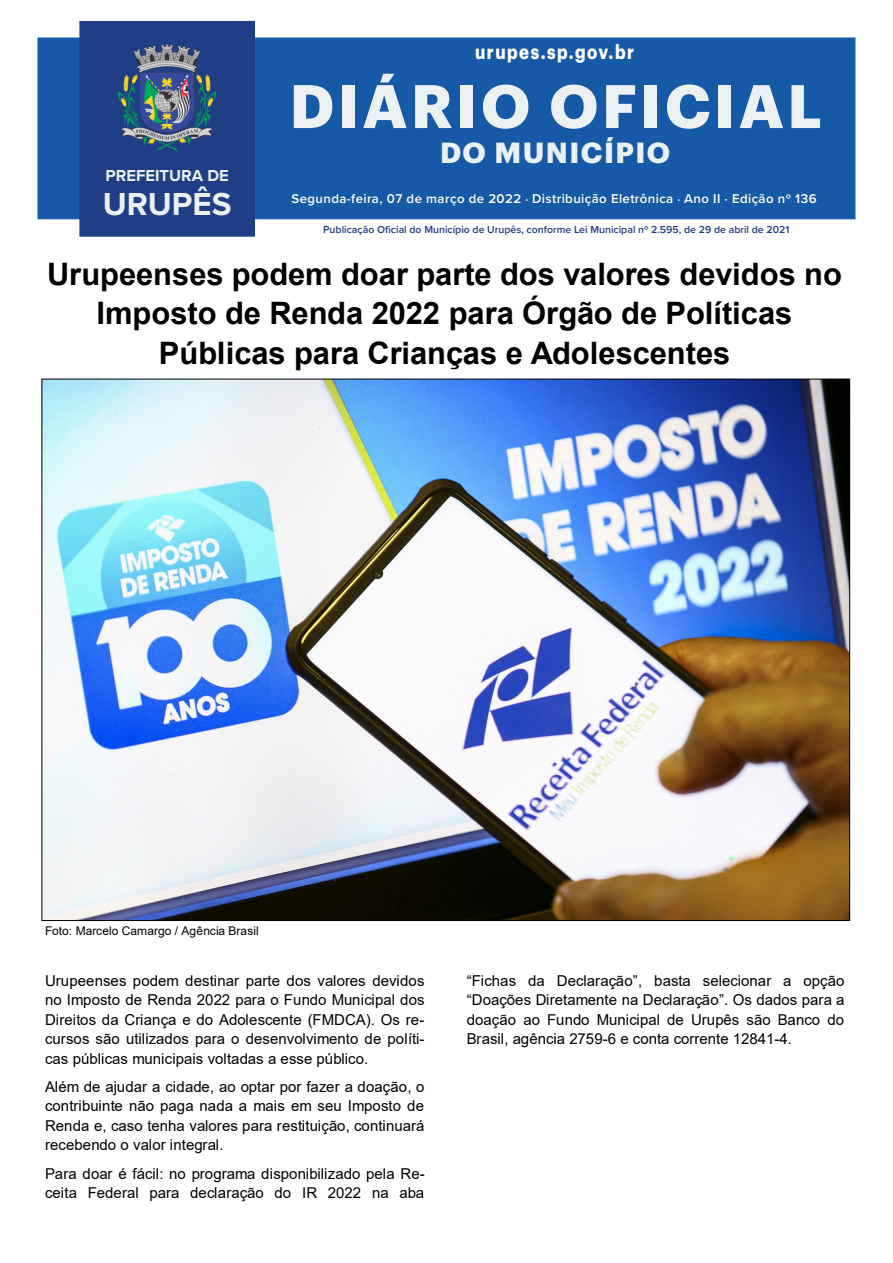
<style>
.page{position:relative;width:893px;height:1263px;background:#fff}
.page>*{position:absolute;margin:0;border:0;box-sizing:border-box;transform-origin:0 0}
.t1{font:700 60px "Graphik";letter-spacing:.06em;color:#ebf0f2}
.t2{font:700 33px "Proxima Nova";color:#ebf0f2}
.t3{font:700 30.9px/39.9px "Arial";color:#000;text-align:center}
.t4{font:700 28.5px "Graphik";letter-spacing:.05em;color:#ebf0f2}
.t5{font:700 19.8px "Graphik";letter-spacing:.09em;color:#fff;scale:.83 1}
.t6{font:700 16.5px "Proxima Nova";color:#ebf0f2}
.t7{font:15px/19.4px "Arial";letter-spacing:.005em;color:#000;text-align:justify}
.t8{font:600 13.2px "Proxima Nova";letter-spacing:.03em;color:#fff}
.t9{font:12px "Arial";color:#000}
.t10{font:600 10.5px "Proxima Nova";color:#203e86}
.s1{font-size:12px}
</style>
<div class="page">
<div style="left:38px;top:38px;width:817px;height:181px;background:#1659a7"></div>
<div style="left:80px;top:21px;width:174px;height:215px;background:#203e86"></div>
<img style="left:118px;top:44px;width:99px;height:107px">
<div style="left:79px;top:21px;width:176px;height:216px;border:1px solid #203e86"></div>
<img style="left:44px;top:381px;width:804px;height:538px">
<p class="t6" style="left:106px;top:163px;width:125px">PREFEITURA DE</p>
<h2 class="t2" style="left:103px;top:180px;width:130px">URUPÊS</h2>
<h3 class="t5" style="left:475px;top:36px;width:193px">urupes.sp.gov.br</h3>
<h1 class="t1" style="left:290px;top:60px;width:534px">DIÁRIO OFICIAL</h1>
<h3 class="t4" style="left:440px;top:130px;width:232px">DO MUNICÍPIO</h3>
<p class="t8" style="left:292px;top:188px;width:527px">Segunda-feira, 07 de março de 2022 <span class="s1">⋅</span> Distribuição Eletrônica <span class="s1">⋅</span> Ano II ⋅ Edição nº 136</p>
<p class="t10" style="left:323px;top:222px;width:468px">Publicação Oficial do Município de Urupês, conforme Lei Municipal nº 2.595, de 29 de abril de 2021</p>
<p class="t3" style="left:47px;top:254px;width:796px">Urupeenses podem doar parte dos valores devidos no<br>Imposto de Renda 2022 para Órgão de Políticas<br>Públicas para Crianças e Adolescentes</p>
<p class="t9" style="left:45px;top:923px;width:215px">Foto: Marcelo Camargo / Agência Brasil</p>
<p class="t7" style="left:45px;top:971px;width:381px">Urupeenses podem destinar parte dos valores devidos no Imposto de Renda 2022 para o Fundo Municipal dos Direitos da Criança e do Adolescente (FMDCA). Os re&shy;cursos são utilizados para o desenvolvimento de políti&shy;cas públicas municipais voltadas a esse público.</p>
<p class="t7" style="left:45px;top:1077px;width:381px">Além de ajudar a cidade, ao optar por fazer a doação, o contribuinte não paga nada a mais em seu Imposto de Renda e, caso tenha valores para restituição, continuará recebendo o valor integral.</p>
<p class="t7" style="left:45px;top:1164px;width:381px">Para doar é fácil: no programa disponibilizado pela Re&shy;ceita Federal para declaração do IR 2022 na aba</p>
<p class="t7" style="left:467px;top:971px;width:379px">“Fichas da Declaração”, basta selecionar a opção “Doações Diretamente na Declaração”. Os dados para a doação ao Fundo Municipal de Urupês são Banco do Brasil, agência 2759-6 e conta corrente 12841-4.</p>
</div>
